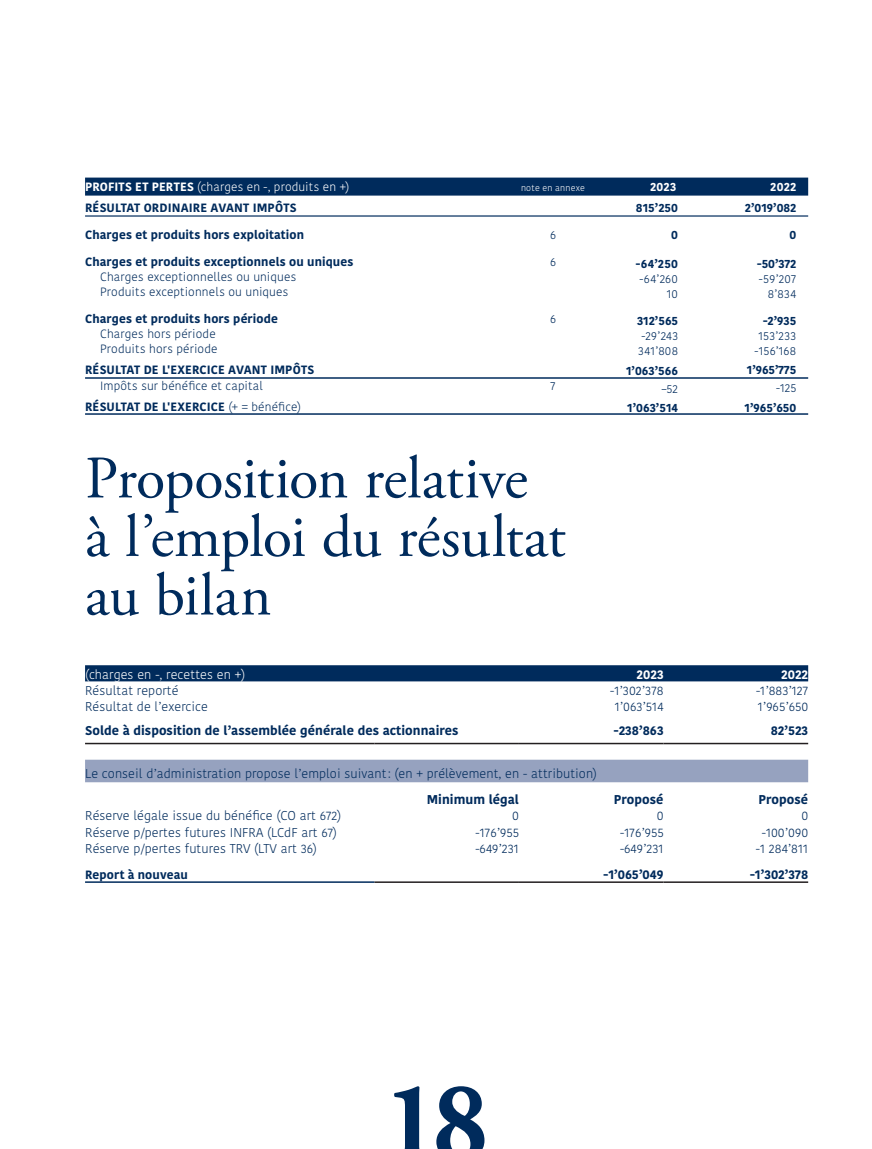
<style>
.page{position:relative;width:872px;height:1149px;background:#fff}
.page>*{position:absolute;margin:0;border:0;box-sizing:border-box;transform-origin:0 0}
.t1{font:700 112.65px "Adobe Garamond Pro";color:#002b5c;scale:.95 1}
.t2{font:60px/58.5px "Adobe Garamond Pro";letter-spacing:-.01em;color:#002b5c}
.t3{font:300 12.75px "Kohinoor Bangla";letter-spacing:.005em;color:#002b5c}
.t4{font:700 12.75px "Kohinoor Bangla";letter-spacing:.005em;color:#002b5c}
.t5{font:300 12.75px "Kohinoor Bangla";letter-spacing:.005em;color:#fff}
.t6{font:700 12.75px "Kohinoor Bangla";letter-spacing:.005em;color:#fff}
.t7{font:700 12px "Kohinoor Bangla";letter-spacing:.01em;color:#002b5c}
.t8{font:300 12px/15px "Kohinoor Bangla";letter-spacing:.015em;color:#002b5c}
.t9{font:300 12px "Kohinoor Bangla";letter-spacing:.01em;color:#fff}
.t10{font:700 12px "Kohinoor Bangla";letter-spacing:.02em;color:#fff}
.t11{font:300 9px "Kohinoor Bangla";letter-spacing:.02em;color:#fff}
.s1{font-weight:700}
.s2{font-weight:300}
</style>
<div class="page">
<div style="left:85px;top:177px;width:723px;height:18px;background:#002b5c"></div>
<hr style="left:85px;top:215px;width:723px;height:1px;background:#002b5c">
<hr style="left:85px;top:377px;width:723px;height:1px;background:#002b5c">
<hr style="left:85px;top:413px;width:723px;height:1px;background:#002b5c">
<div style="left:85px;top:665px;width:723px;height:16px;background:#002b5c"></div>
<div style="left:85px;top:759px;width:723px;height:23px;background:#96a2bf"></div>
<hr style="left:85px;top:742px;width:289px;height:2px;background:#231f20">
<hr style="left:374px;top:742px;width:145px;height:2px;background:#231f20">
<hr style="left:519px;top:742px;width:144px;height:2px;background:#231f20">
<hr style="left:663px;top:742px;width:145px;height:2px;background:#231f20">
<hr style="left:374px;top:881px;width:145px;height:1px;background:#231f20">
<hr style="left:519px;top:881px;width:144px;height:1px;background:#231f20">
<hr style="left:663px;top:881px;width:145px;height:1px;background:#231f20">
<hr style="left:85px;top:881px;width:289px;height:1px;background:#002b5c">
<p class="t9" style="left:85px;top:178px;width:266px"><span class="s1">PROFITS ET PERTES</span> (charges en -, produits en +)</p>
<p class="t11" style="left:521px;top:181px;width:65px">note en annexe</p>
<p class="t10" style="left:650px;top:176px;width:28px">2023</p>
<p class="t10" style="left:770px;top:176px;width:28px">2022</p>
<p class="t7" style="left:85px;top:197px;width:213px">RÉSULTAT ORDINAIRE AVANT IMPÔTS</p>
<p class="t7" style="left:85px;top:224px;width:221px">Charges et produits hors exploitation</p>
<p class="t8" style="left:550px;top:227px;width:7px">6</p>
<p class="t7" style="left:85px;top:251px;width:270px">Charges et produits exceptionnels ou uniques</p>
<p class="t8" style="left:550px;top:254px;width:7px">6</p>
<p class="t8" style="left:100px;top:269px;width:198px">Charges exceptionnelles ou uniques<br>Produits exceptionnels ou uniques</p>
<p class="t7" style="left:85px;top:308px;width:194px">Charges et produits hors période</p>
<p class="t8" style="left:550px;top:311px;width:7px">6</p>
<p class="t8" style="left:100px;top:326px;width:119px">Charges hors période<br>Produits hors période</p>
<p class="t7" style="left:85px;top:359px;width:231px">RÉSULTAT DE L'EXERCICE AVANT IMPÔTS</p>
<p class="t8" style="left:100px;top:377px;width:164px">Impôts sur bénéfice et capital</p>
<p class="t8" style="left:550px;top:377px;width:7px">7</p>
<p class="t7" style="left:85px;top:395px;width:217px">RÉSULTAT DE L'EXERCICE <span class="s2">(+ = bénéfice)</span></p>
<p class="t7" style="left:636px;top:197px;width:44px">815’250</p>
<p class="t7" style="left:671px;top:224px;width:8px">0</p>
<p class="t7" style="left:636px;top:253px;width:44px">-64’250</p>
<p class="t8" style="left:639px;top:271px;width:40px;text-align:right">-64’260<br>10</p>
<p class="t7" style="left:637px;top:310px;width:42px">312’565</p>
<p class="t8" style="left:638px;top:328px;width:41px">-29’243<br>341’808</p>
<p class="t7" style="left:626px;top:359px;width:53px">1’063’566</p>
<p class="t8" style="left:662px;top:380px;width:18px">–52</p>
<p class="t7" style="left:627px;top:397px;width:52px">1’063’514</p>
<p class="t7" style="left:745px;top:197px;width:53px">2’019’082</p>
<p class="t7" style="left:789px;top:224px;width:8px">0</p>
<p class="t7" style="left:757px;top:253px;width:41px">-50’372</p>
<p class="t8" style="left:759px;top:271px;width:39px;text-align:right">-59’207<br>8’834</p>
<p class="t7" style="left:763px;top:310px;width:35px">-2’935</p>
<p class="t8" style="left:754px;top:328px;width:43px;text-align:center">153’233 -156’168</p>
<p class="t7" style="left:747px;top:359px;width:51px">1’965’775</p>
<p class="t8" style="left:776px;top:380px;width:22px">-125</p>
<p class="t7" style="left:744px;top:396px;width:53px">1’965’650</p>
<h2 class="t2" style="left:85px;top:451px;width:482px">Proposition relative à l’emploi du résultat au bilan</h2>
<p class="t5" style="left:85px;top:664px;width:162px">(charges en -, recettes en +)</p>
<p class="t6" style="left:636px;top:662px;width:29px">2023</p>
<p class="t6" style="left:781px;top:662px;width:29px">2022</p>
<p class="t3" style="left:85px;top:680px;width:95px">Résultat reporté</p>
<p class="t3" style="left:610px;top:680px;width:55px">-1’302’378</p>
<p class="t3" style="left:756px;top:680px;width:54px">-1’883’127</p>
<p class="t3" style="left:85px;top:696px;width:124px">Résultat de l’exercice</p>
<p class="t3" style="left:615px;top:696px;width:50px">1’063’514</p>
<p class="t3" style="left:758px;top:696px;width:52px">1’965’650</p>
<p class="t4" style="left:85px;top:719px;width:375px">Solde à disposition de l’assemblée générale des actionnaires</p>
<p class="t4" style="left:614px;top:719px;width:51px">-238’863</p>
<p class="t4" style="left:771px;top:719px;width:39px">82’523</p>
<p class="t3" style="left:85px;top:763px;width:513px">Le conseil d’administration propose l’emploi suivant: (en + prélèvement, en - attribution)</p>
<p class="t4" style="left:427px;top:788px;width:94px">Minimum légal</p>
<p class="t4" style="left:614px;top:788px;width:51px">Proposé</p>
<p class="t4" style="left:758px;top:788px;width:51px">Proposé</p>
<p class="t3" style="left:85px;top:806px;width:258px">Réserve légale issue du bénéfice (CO art 672)</p>
<p class="t3" style="left:512px;top:806px;width:8px">0</p>
<p class="t3" style="left:657px;top:806px;width:8px">0</p>
<p class="t3" style="left:801px;top:806px;width:8px">0</p>
<p class="t3" style="left:85px;top:822px;width:253px">Réserve p/pertes futures INFRA (LCdF art 67)</p>
<p class="t3" style="left:475px;top:822px;width:45px">-176’955</p>
<p class="t3" style="left:620px;top:822px;width:45px">-176’955</p>
<p class="t3" style="left:761px;top:822px;width:48px">-100’090</p>
<p class="t3" style="left:85px;top:838px;width:233px">Réserve p/pertes futures TRV (LTV art 36)</p>
<p class="t3" style="left:475px;top:838px;width:45px">-649’231</p>
<p class="t3" style="left:620px;top:838px;width:45px">-649’231</p>
<p class="t3" style="left:756px;top:838px;width:54px">-1 284’811</p>
<p class="t7" style="left:85px;top:863px;width:104px">Report à nouveau</p>
<p class="t4" style="left:603px;top:863px;width:62px">-1’065’049</p>
<p class="t4" style="left:750px;top:863px;width:60px">-1’302’378</p>
<h1 class="t1" style="left:384px;top:1056px;width:111px">18</h1>
</div>
